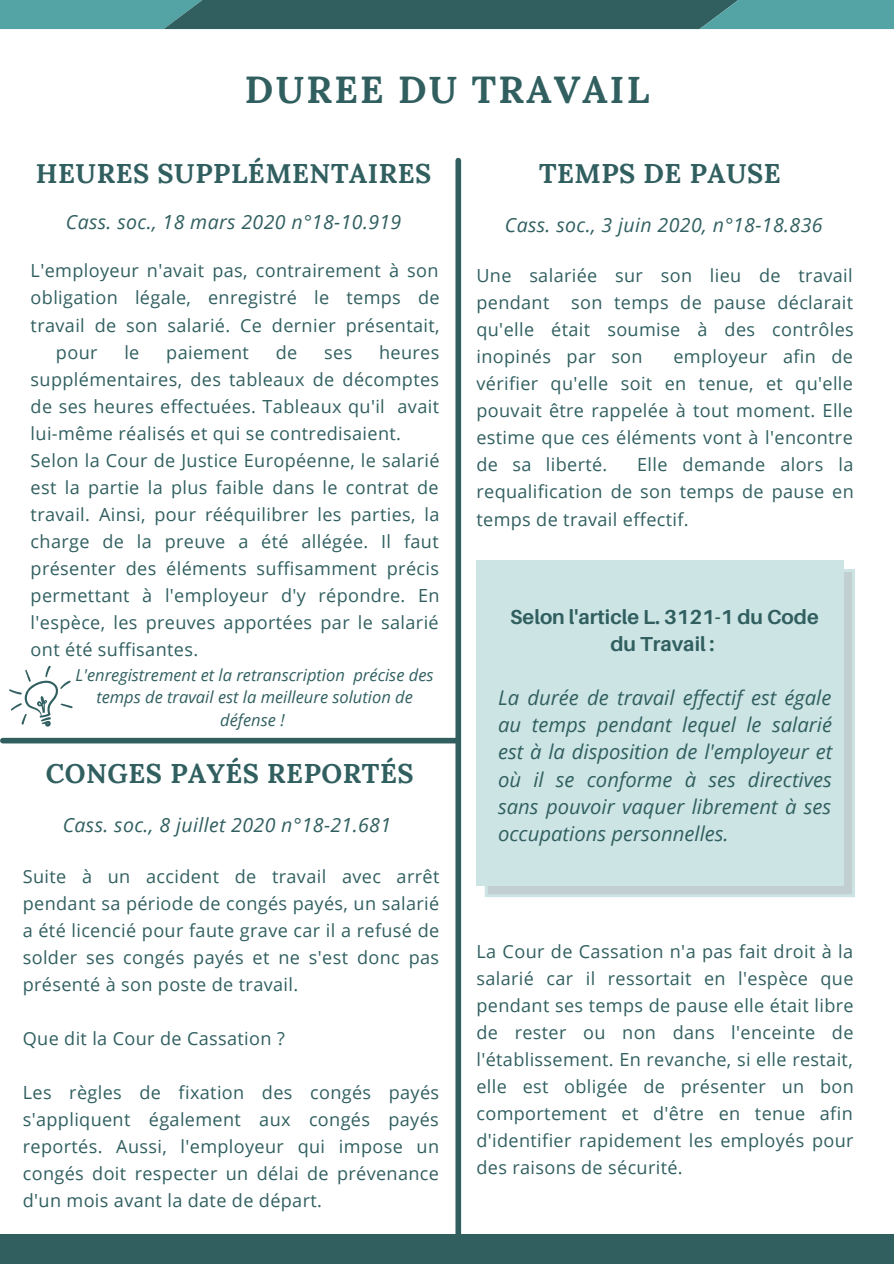
<style>
.page{position:relative;width:894px;height:1264px;background:#fff}
.page>*{position:absolute;margin:0;border:0;box-sizing:border-box;transform-origin:0 0}
.t1{font:700 37.5px "Lora";letter-spacing:.06em;color:#315f60}
.t2{font:700 27px "Lora";letter-spacing:.02em;color:#315f60}
.t3{font:italic 20.25px/27.3px "Open Sans";color:#315f60;text-align:justify}
.t4{font:700 20.25px/27.3px "Aileron";color:#315f60;text-align:center}
.t5{font:italic 19.5px "Open Sans";letter-spacing:.02em;color:#315f60}
.t6{font:18px/27px "Open Sans";letter-spacing:.02em;color:#315f60;text-align:justify}
.t7{font:italic 16.5px/22.5px "Open Sans";color:#315f60;text-align:center}
</style>
<div class="page">
<div style="left:0;top:1234px;width:893px;height:29px;background:#315f60"></div>
<svg style="left:0;top:0;width:893px;height:29px"></svg>
<div style="left:455px;top:161px;width:6px;height:1074px;background:#315f60"></div>
<div style="left:3px;top:737px;width:452px;height:6px;background:#315f60"></div>
<svg style="left:484px;top:569px;width:370px;height:328px;fill:#c2cfd0"></svg>
<div style="left:476px;top:560px;width:367px;height:326px;background:#cde4e4"></div>
<svg style="left:9px;top:665px;width:64px;height:62px"></svg>
<p class="t1" style="left:245px;top:66px;width:406px">DUREE DU TRAVAIL</p>
<p class="t2" style="left:36px;top:156px;width:397px">HEURES SUPPLÉMENTAIRES</p>
<p class="t5" style="left:66px;top:208px;width:337px">Cass. soc., 18 mars 2020 n°18-10.919</p>
<p class="t6" style="left:31px;top:257px;width:409px">L'employeur n'avait pas, contrairement à son</p>
<p class="t6" style="left:31px;top:284px;width:410px">obligation légale, enregistré le temps de</p>
<p class="t6" style="left:31px;top:311px;width:410px">travail de son salarié. Ce dernier présentait,</p>
<p class="t6" style="left:56px;top:338px;width:43px">pour</p>
<p class="t6" style="left:124px;top:338px;width:17px">le</p>
<p class="t6" style="left:166px;top:338px;width:84px">paiement</p>
<p class="t6" style="left:276px;top:338px;width:23px">de</p>
<p class="t6" style="left:324px;top:338px;width:30px">ses</p>
<p class="t6" style="left:31px;top:338px;width:410px;text-indent:348px">heures supplémentaires, des tableaux de décomptes de ses heures effectuées. Tableaux qu'il avait lui-même réalisés et qui se contredisaient.</p>
<p class="t6" style="left:31px;top:446px;width:410px">Selon la Cour de Justice Européenne, le salarié est la partie la plus faible dans le contrat de travail. Ainsi, pour rééquilibrer les parties, la charge de la preuve a été allégée. Il faut présenter des éléments suffisamment précis permettant à l'employeur d'y répondre. En l'espèce, les preuves apportées par le salarié ont été suffisantes.</p>
<p class="t7" style="left:76px;top:663px;width:359px">L'enregistrement et la retranscription précise des temps de travail est la meilleure solution de défense !</p>
<p class="t2" style="left:46px;top:756px;width:369px">CONGES PAYÉS REPORTÉS</p>
<p class="t5" style="left:63px;top:811px;width:330px">Cass. soc., 8 juillet 2020 n°18-21.681</p>
<p class="t6" style="left:23px;top:862px;width:418px">Suite à un accident de travail avec arrêt pendant sa période de congés payés, un salarié a été licencié pour faute grave car il a refusé de solder ses congés payés et ne s'est donc pas présenté à son poste de travail.</p>
<p class="t6" style="left:23px;top:1024px;width:263px">Que dit la Cour de Cassation ?</p>
<p class="t6" style="left:23px;top:1078px;width:418px">Les règles de fixation des congés payés s'appliquent également aux congés payés reportés. Aussi, l'employeur qui impose un congés doit respecter un délai de prévenance d'un mois avant la date de départ.</p>
<p class="t2" style="left:539px;top:156px;width:243px">TEMPS DE PAUSE</p>
<p class="t5" style="left:504px;top:211px;width:319px">Cass. soc., 3 juin 2020, n°18-18.836</p>
<p class="t6" style="left:476px;top:262px;width:379px">Une salariée sur son lieu de travail pendant son temps de pause déclarait qu'elle était soumise à des contrôles inopinés par son</p>
<p class="t6" style="left:476px;top:343px;width:378px;text-indent:197px">employeur afin de vérifier qu'elle soit en tenue, et qu'elle pouvait être rappelée à tout moment. Elle estime que ces éléments vont à l'encontre de sa liberté.</p>
<p class="t6" style="left:476px;top:451px;width:379px;text-indent:160px">Elle demande alors la requalification de son temps de pause en temps de travail effectif.</p>
<p class="t4" style="left:510px;top:602px;width:310px">Selon l'article L. 3121-1 du Code du Travail :</p>
<p class="t3" style="left:498px;top:683px;width:335px">La durée de travail effectif est égale au temps pendant lequel le salarié est à la disposition de l'employeur et où il se conforme à ses directives sans pouvoir vaquer librement à ses occupations personnelles.</p>
<p class="t6" style="left:476px;top:937px;width:379px">La Cour de Cassation n'a pas fait droit à la salarié car il ressortait en l'espèce que pendant ses temps de pause elle était libre de rester ou non dans l'enceinte de l'établissement. En revanche, si elle restait, elle est obligée de présenter un bon comportement et d'être en tenue afin d'identifier rapidement les employés pour des raisons de sécurité.</p>
</div>
